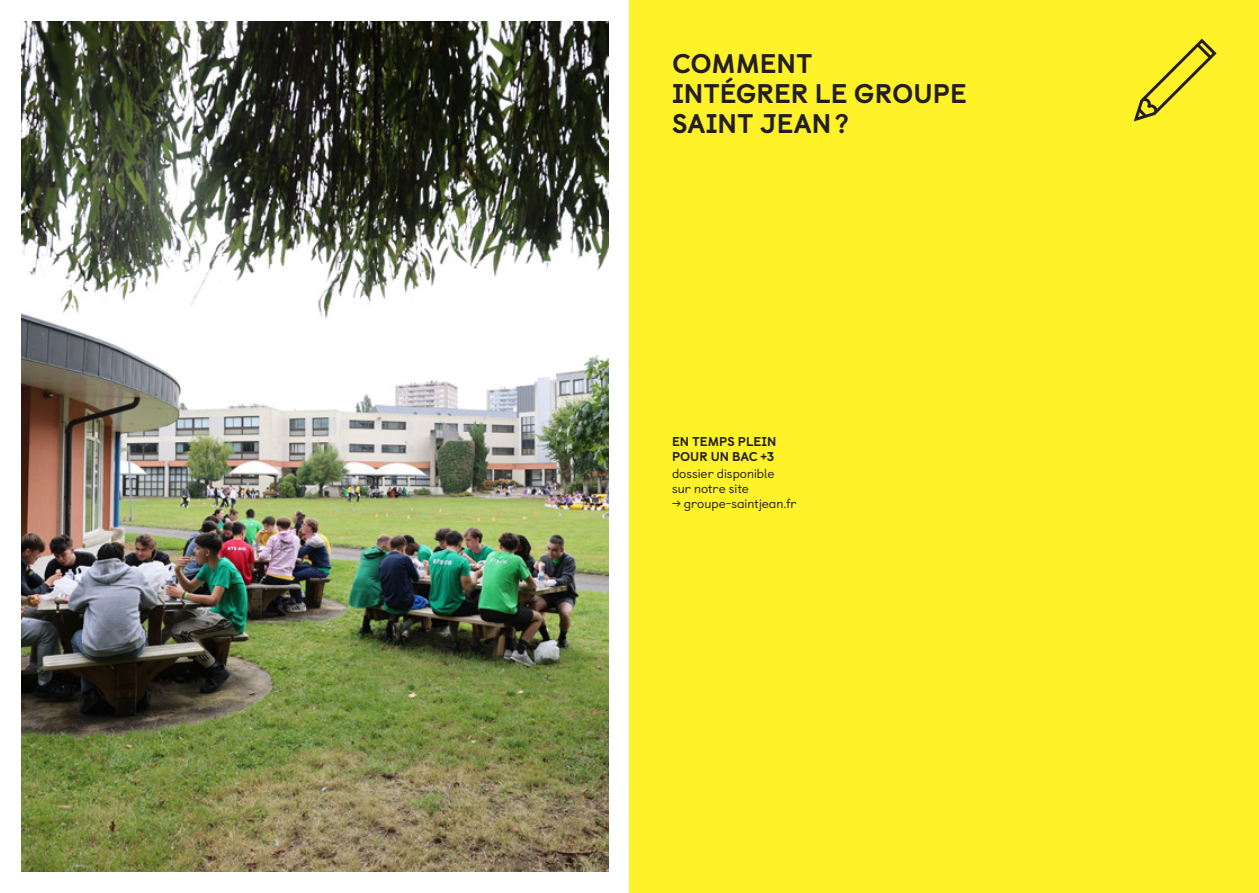
<style>
.page{position:relative;width:1259px;height:893px;background:#fff}
.page>*{position:absolute;margin:0;border:0;box-sizing:border-box;transform-origin:0 0}
.t1{font:800 27px/30px "Castledown Pro";color:#231f20}
.t2{font:12.75px/15px "Castledown Pro";color:#231f20}
.t3{font:800 12.75px/15px "Castledown Pro";color:#231f20}
</style>
<div class="page">
<div style="left:629px;top:0;width:630px;height:893px;background:#fff229"></div>
<img style="left:21px;top:21px;width:587px;height:850px">
<svg style="left:1134px;top:39px;width:82px;height:82px"></svg>
<h1 class="t1" style="left:672px;top:48px;width:296px">COMMENT<br>INTÉGRER LE GROUPE<br>SAINT JEAN ?</h1>
<p class="t3" style="left:672px;top:434px;width:106px">EN TEMPS PLEIN<br>POUR UN BAC +3</p>
<p class="t2" style="left:672px;top:466px;width:104px">dossier disponible sur notre site</p>
<p class="t2" style="left:672px;top:496px;width:126px">→ groupe-saintjean.fr</p>
</div>
